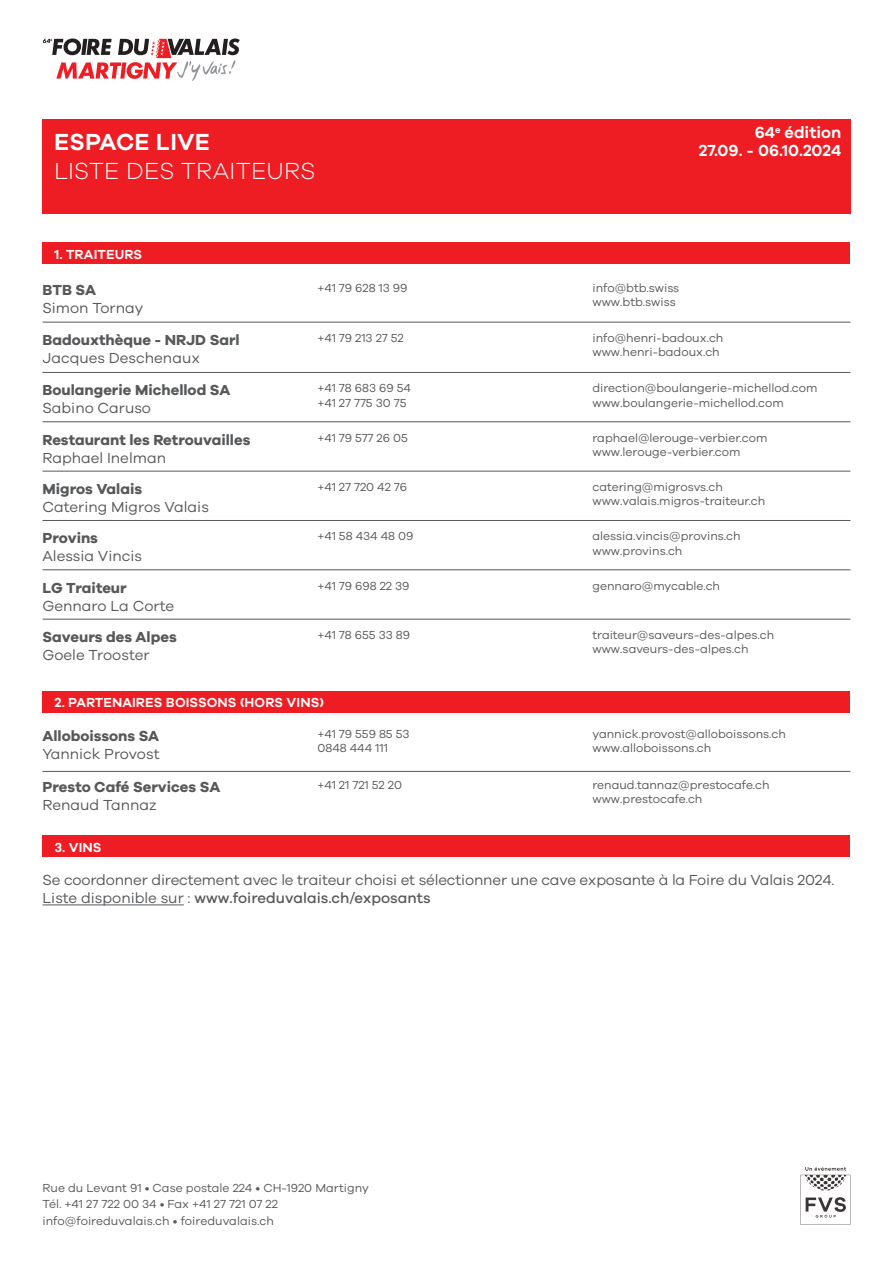
<style>
.page{position:relative;width:893px;height:1263px;background:#fff}
.page>*{position:absolute;margin:0;border:0;box-sizing:border-box;transform-origin:0 0}
.t1{font:300 24px "Galano Grotesque";letter-spacing:.01em;color:#fff}
.t2{font:600 24px "Galano Grotesque";letter-spacing:.01em;color:#fff}
.t3{font:600 16.5px/18px "Galano Grotesque";color:#fff;text-align:right}
.t4{font:15px/18px "Galano Grotesque";letter-spacing:-.01em;color:#57585a}
.t5{font:700 15px/18px "Galano Grotesque";color:#57585a}
.t6{font:500 15px "Galano Grotesque";color:#57585a}
.t7{font:600 13.5px "Galano Grotesque";letter-spacing:.01em;color:#fff}
.t8{font:12px/14.4px "Galano Grotesque";color:#57585a}
.s1{font-weight:700}
.s2{font-weight:400}
</style>
<div class="page">
<div style="left:43px;top:119px;width:808px;height:94px;background:#ee1d23"></div>
<div style="left:43px;top:243px;width:807px;height:21px;background:#ee1d23"></div>
<div style="left:43px;top:691px;width:807px;height:21px;background:#ee1d23"></div>
<div style="left:43px;top:836px;width:807px;height:21px;background:#ee1d23"></div>
<hr style="left:43px;top:904px;width:141px;height:1px;background:#57585a">
<svg style="left:800px;top:1167px;width:50px;height:58px"></svg>
<hr style="left:43px;top:322px;width:807px;height:1px;background:#57585a">
<hr style="left:43px;top:372px;width:807px;height:1px;background:#57585a">
<hr style="left:43px;top:421px;width:807px;height:1px;background:#57585a">
<hr style="left:43px;top:471px;width:807px;height:1px;background:#57585a">
<hr style="left:43px;top:520px;width:807px;height:1px;background:#57585a">
<hr style="left:43px;top:569px;width:807px;height:1px;background:#57585a">
<hr style="left:43px;top:771px;width:807px;height:1px;background:#57585a">
<hr style="left:43px;top:619px;width:807px;height:1px;background:#57585a">
<svg style="left:43px;top:39px;width:197px;height:42px"></svg>
<p class="t2" style="left:54px;top:127px;width:158px">ESPACE LIVE</p>
<p class="t1" style="left:54px;top:156px;width:263px">LISTE DES TRAITEURS</p>
<p class="t3" style="left:699px;top:123px;width:144px">64<sup>e</sup> édition<br>27.09. - 06.10.2024</p>
<p class="t7" style="left:55px;top:246px;width:89px">1. TRAITEURS</p>
<p class="t4" style="left:43px;top:280px;width:102px"><span class="s1">BTB SA<br></span>Simon Tornay</p>
<p class="t8" style="left:317px;top:280px;width:92px">+41 79 628 13 99</p>
<p class="t8" style="left:592px;top:280px;width:88px">info@btb.swiss</p>
<p class="t8" style="left:592px;top:294px;width:85px">www.btb.swiss</p>
<p class="t5" style="left:43px;top:330px;width:199px">Badouxthèque - NRJD Sarl<br><span class="s2">Jacques Deschenaux</span></p>
<p class="t8" style="left:317px;top:330px;width:88px">+41 79 213 27 52</p>
<p class="t8" style="left:592px;top:330px;width:132px">info@henri-badoux.ch</p>
<p class="t8" style="left:592px;top:345px;width:129px">www.henri-badoux.ch</p>
<p class="t5" style="left:43px;top:381px;width:189px">Boulangerie Michellod SA</p>
<p class="t4" style="left:43px;top:399px;width:110px">Sabino Caruso</p>
<p class="t8" style="left:317px;top:381px;width:95px">+41 78 683 69 54 +41 27 775 30 75</p>
<p class="t8" style="left:592px;top:381px;width:227px">direction@boulangerie-michellod.com</p>
<p class="t8" style="left:592px;top:395px;width:193px">www.boulangerie-michellod.com</p>
<p class="t5" style="left:43px;top:430px;width:209px">Restaurant les Retrouvailles</p>
<p class="t4" style="left:43px;top:448px;width:125px">Raphael Inelman</p>
<p class="t8" style="left:317px;top:430px;width:92px">+41 79 577 26 05</p>
<p class="t8" style="left:592px;top:430px;width:176px">raphael@lerouge-verbier.com</p>
<p class="t8" style="left:592px;top:444px;width:150px">www.lerouge-verbier.com</p>
<p class="t5" style="left:43px;top:479px;width:101px">Migros Valais</p>
<p class="t4" style="left:43px;top:497px;width:168px">Catering Migros Valais</p>
<p class="t8" style="left:317px;top:479px;width:91px">+41 27 720 42 76</p>
<p class="t8" style="left:592px;top:479px;width:132px">catering@migrosvs.ch</p>
<p class="t8" style="left:592px;top:494px;width:174px">www.valais.migros-traiteur.ch</p>
<p class="t5" style="left:43px;top:529px;width:57px">Provins</p>
<p class="t4" style="left:43px;top:547px;width:101px">Alessia Vincis</p>
<p class="t8" style="left:317px;top:529px;width:97px">+41 58 434 48 09</p>
<p class="t8" style="left:592px;top:529px;width:150px">alessia.vincis@provins.ch</p>
<p class="t8" style="left:592px;top:543px;width:91px">www.provins.ch</p>
<p class="t5" style="left:43px;top:578px;width:86px">LG Traiteur</p>
<p class="t4" style="left:43px;top:596px;width:133px">Gennaro La Corte</p>
<p class="t8" style="left:317px;top:578px;width:93px">+41 79 698 22 39</p>
<p class="t8" style="left:592px;top:578px;width:129px">gennaro@mycable.ch</p>
<p class="t5" style="left:43px;top:627px;width:136px">Saveurs des Alpes</p>
<p class="t4" style="left:43px;top:645px;width:109px">Goele Trooster</p>
<p class="t8" style="left:317px;top:627px;width:94px">+41 78 655 33 89</p>
<p class="t8" style="left:592px;top:627px;width:183px">traiteur@saveurs-des-alpes.ch</p>
<p class="t8" style="left:592px;top:642px;width:158px">www.saveurs-des-alpes.ch</p>
<p class="t7" style="left:55px;top:694px;width:271px">2. PARTENAIRES BOISSONS (HORS VINS)</p>
<p class="t5" style="left:43px;top:726px;width:118px">Alloboissons SA</p>
<p class="t4" style="left:43px;top:744px;width:119px">Yannick Provost</p>
<p class="t8" style="left:317px;top:726px;width:94px">+41 79 559 85 53</p>
<p class="t8" style="left:317px;top:740px;width:72px">0848 444 111</p>
<p class="t8" style="left:592px;top:726px;width:195px">yannick.provost@alloboissons.ch</p>
<p class="t8" style="left:592px;top:740px;width:120px">www.alloboissons.ch</p>
<p class="t5" style="left:43px;top:777px;width:179px">Presto Café Services SA</p>
<p class="t4" style="left:43px;top:795px;width:116px">Renaud Tannaz</p>
<p class="t8" style="left:317px;top:777px;width:86px">+41 21 721 52 20</p>
<p class="t8" style="left:592px;top:777px;width:179px">renaud.tannaz@prestocafe.ch</p>
<p class="t8" style="left:592px;top:792px;width:111px">www.prestocafe.ch</p>
<p class="t7" style="left:55px;top:839px;width:49px">3. VINS</p>
<p class="t4" style="left:43px;top:871px;width:793px">Se coordonner directement avec le traiteur choisi et sélectionner une cave exposante à la Foire du Valais 2024.</p>
<p class="t6" style="left:43px;top:889px;width:390px"><span class="s2">Liste disponible sur :</span> www.foireduvalais.ch/exposants</p>
<p class="t8" style="left:43px;top:1180px;width:328px">Rue du Levant 91 • Case postale 224 • CH-1920 Martigny</p>
<p class="t8" style="left:43px;top:1196px;width:237px">Tél. +41 27 722 00 34 • Fax +41 27 721 07 22</p>
<p class="t8" style="left:43px;top:1213px;width:233px">info@foireduvalais.ch • foireduvalais.ch</p>
</div>
